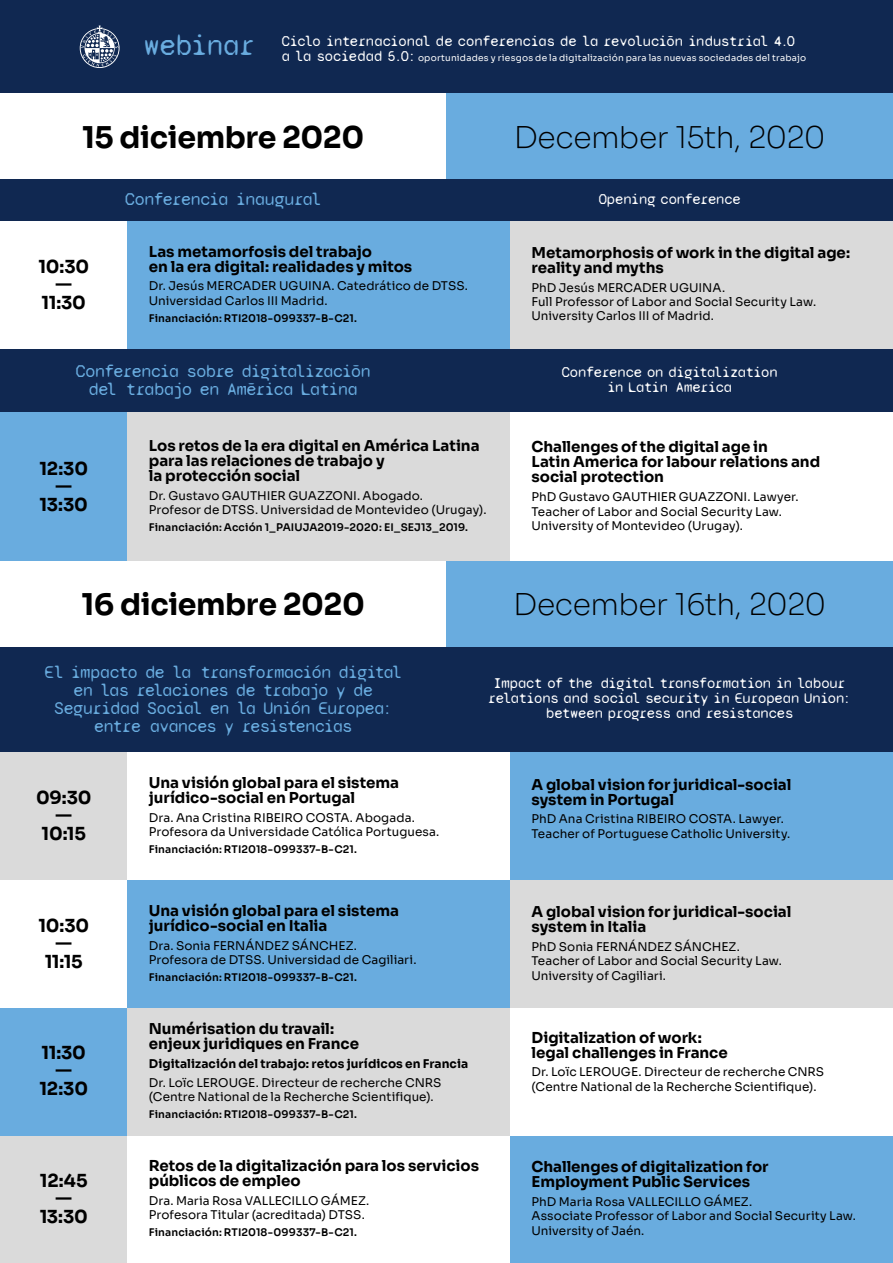
<style>
.page{position:relative;width:893px;height:1263px;background:#102851}
.page>*{position:absolute;margin:0;border:0;box-sizing:border-box;transform-origin:0 0}
.t1{font:200 30px "Sora";letter-spacing:-.025em;color:#000}
.t2{font:700 30px "Sora";letter-spacing:-.015em;color:#000}
.t3{font:18px/18px "Syne Mono";letter-spacing:-.03em;color:#69acdf;text-align:center}
.t4{font:700 18px/18px "Sora";letter-spacing:-.015em;color:#000;text-align:center}
.t5{font:700 15px/15px "Sora";letter-spacing:-.005em;color:#000}
.t6{font:15px/15px "Syne Mono";letter-spacing:-.02em;color:#fff;text-align:center}
.t7{font:12px/14.4px "Sora";letter-spacing:.005em;color:#000}
.t8{font:700 12px "Sora";letter-spacing:.005em;color:#000}
.t9{font:600 10.5px "Sora";letter-spacing:.01em;color:#000}
.t10{font:9px "Sora";letter-spacing:.025em;color:#fff}
.s1{font-family:"Syne Mono";font-size:15px}
</style>
<div class="page">
<div style="left:0;top:94px;width:446px;height:85px;background:#fff"></div>
<div style="left:0;top:561px;width:446px;height:85px;background:#fff"></div>
<div style="left:446px;top:94px;width:447px;height:85px;background:#69acdf"></div>
<div style="left:446px;top:561px;width:447px;height:85px;background:#69acdf"></div>
<div style="left:0;top:221px;width:128px;height:128px;background:#fff"></div>
<div style="left:0;top:753px;width:128px;height:127px;background:#dadada"></div>
<div style="left:0;top:1135px;width:128px;height:128px;background:#dadada"></div>
<div style="left:0;top:880px;width:128px;height:128px;background:#fff"></div>
<div style="left:0;top:1008px;width:128px;height:127px;background:#69acdf"></div>
<div style="left:0;top:412px;width:128px;height:149px;background:#69acdf"></div>
<div style="left:128px;top:221px;width:382px;height:128px;background:#69acdf"></div>
<div style="left:128px;top:753px;width:382px;height:127px;background:#fff"></div>
<div style="left:128px;top:1135px;width:382px;height:128px;background:#fff"></div>
<div style="left:128px;top:880px;width:382px;height:128px;background:#69acdf"></div>
<div style="left:128px;top:1008px;width:382px;height:127px;background:#dadada"></div>
<div style="left:128px;top:412px;width:382px;height:149px;background:#dadada"></div>
<div style="left:510px;top:221px;width:383px;height:128px;background:#dadada"></div>
<div style="left:510px;top:753px;width:383px;height:127px;background:#69acdf"></div>
<div style="left:510px;top:1135px;width:383px;height:128px;background:#69acdf"></div>
<div style="left:510px;top:880px;width:383px;height:128px;background:#dadada"></div>
<div style="left:510px;top:1008px;width:383px;height:127px;background:#fff"></div>
<div style="left:510px;top:412px;width:383px;height:149px;background:#fff"></div>
<svg style="left:80px;top:26px;width:40px;height:42px"></svg>
<p class="t10" style="left:144px;top:51px;width:664px"><sup>webinar</sup> <span class="s1">a la sociedad 5.0:</span> oportunidades y riesgos de la digitalización para las nuevas sociedades del trabajo</p>
<p class="t6" style="left:282px;top:34px;width:515px">Ciclo internacional de conferencias de la revoluciōn industrial 4.0</p>
<h1 class="t2" style="left:82px;top:112px;width:284px">15 diciembre 2020</h1>
<h2 class="t4" style="left:38px;top:256px;width:52px">10:30 —<br>11:30</h2>
<h2 class="t3" style="left:125px;top:190px;width:198px">Conferencia inaugural</h2>
<p class="t5" style="left:149px;top:242px;width:265px">Las metamorfosis del trabajo<br>en la era digital: realidades y mitos</p>
<p class="t7" style="left:149px;top:278px;width:321px">Dr. Jesús MERCADER UGUINA. Catedrático de DTSS.<br>Universidad Carlos III Madrid.</p>
<p class="t9" style="left:149px;top:309px;width:210px">Financiación: RTI2018-099337-B-C21.</p>
<h2 class="t3" style="left:76px;top:362px;width:296px">Conferencia sobre digitalizaciōn del trabajo en Amērica Latina</h2>
<h2 class="t4" style="left:39px;top:458px;width:50px">12:30 —<br>13:30</h2>
<p class="t5" style="left:149px;top:437px;width:332px">Los retos de la era digital en América Latina para las relaciones de trabajo y<br>la protección social</p>
<p class="t7" style="left:149px;top:487px;width:339px">Dr. Gustavo GAUTHIER GUAZZONI. Abogado.<br>Profesor de DTSS. Universidad de Montevideo (Urugay).</p>
<p class="t9" style="left:149px;top:519px;width:321px">Financiación: Acción 1_PAIUJA2019-2020: EI_SEJ13_2019.</p>
<h1 class="t2" style="left:82px;top:580px;width:285px">16 diciembre 2020</h1>
<h1 class="t1" style="left:514px;top:112px;width:313px">December 15th, 2020</h1>
<p class="t6" style="left:599px;top:191px;width:144px">Opening conference</p>
<p class="t5" style="left:531px;top:244px;width:320px">Metamorphosis of work in the digital age: reality and myths</p>
<p class="t7" style="left:531px;top:279px;width:286px">PhD Jesús MERCADER UGUINA.<br>Full Professor of Labor and Social Security Law.<br>University Carlos III of Madrid.</p>
<p class="t6" style="left:562px;top:365px;width:217px">Conference on digitalization in Latin America</p>
<p class="t5" style="left:531px;top:438px;width:290px">Challenges of the digital age in<br>Latin America for labour relations and social protection</p>
<p class="t7" style="left:531px;top:488px;width:269px">PhD Gustavo GAUTHIER GUAZZONI. Lawyer.<br>Teacher of Labor and Social Security Law.<br>University of Montevideo (Urugay).</p>
<h1 class="t1" style="left:513px;top:580px;width:315px">December 16th, 2020</h1>
<h2 class="t3" style="left:44px;top:663px;width:359px">El impacto de la transformación digital en las relaciones de trabajo y de Seguridad Social en la Unión Europea: entre avances y resistencias</h2>
<h2 class="t4" style="left:36px;top:787px;width:57px">09:30 —<br>10:15</h2>
<p class="t5" style="left:149px;top:774px;width:252px">Una visión global para el sistema jurídico-social en Portugal</p>
<p class="t7" style="left:149px;top:809px;width:292px">Dra. Ana Cristina RIBEIRO COSTA. Abogada.<br>Profesora da Universidade Católica Portuguesa.</p>
<p class="t9" style="left:149px;top:841px;width:210px">Financiación: RTI2018-099337-B-C21.</p>
<p class="t6" style="left:488px;top:676px;width:364px">Impact of the digital transformation in labour relations and social security in European Union: between progress and resistances</p>
<p class="t5" style="left:531px;top:775px;width:261px">A global vision for juridical-social system in Portugal</p>
<p class="t7" style="left:531px;top:811px;width:260px">PhD Ana Cristina RIBEIRO COSTA. Lawyer.<br>Teacher of Portuguese Catholic University.</p>
<h2 class="t4" style="left:38px;top:915px;width:52px">10:30 —<br>11:15</h2>
<h2 class="t4" style="left:39px;top:1042px;width:50px">11:30 —<br>12:30</h2>
<h2 class="t4" style="left:40px;top:1170px;width:50px">12:45 —<br>13:30</h2>
<p class="t5" style="left:149px;top:902px;width:252px">Una visión global para el sistema jurídico-social en Italia</p>
<p class="t7" style="left:149px;top:937px;width:269px">Dra. Sonia FERNÁNDEZ SÁNCHEZ.<br>Profesora de DTSS. Universidad de Cagiliari.</p>
<p class="t9" style="left:149px;top:968px;width:210px">Financiación: RTI2018-099337-B-C21.</p>
<p class="t5" style="left:149px;top:1019px;width:212px">Numérisation du travail: enjeux juridiques en France</p>
<p class="t8" style="left:149px;top:1054px;width:321px">Digitalización del trabajo: retos jurídicos en Francia</p>
<p class="t7" style="left:149px;top:1074px;width:294px">Dr. Loïc LEROUGE. Directeur de recherche CNRS (Centre National de la Recherche Scientifique).</p>
<p class="t9" style="left:149px;top:1105px;width:210px">Financiación: RTI2018-099337-B-C21.</p>
<p class="t5" style="left:149px;top:1157px;width:332px">Retos de la digitalización para los servicios públicos de empleo</p>
<p class="t7" style="left:149px;top:1192px;width:222px">Dra. Maria Rosa VALLECILLO GÁMEZ.<br>Profesora Titular (acreditada) DTSS.</p>
<p class="t9" style="left:149px;top:1223px;width:210px">Financiación: RTI2018-099337-B-C21.</p>
<p class="t5" style="left:531px;top:903px;width:261px">A global vision for juridical-social system in Italia</p>
<p class="t7" style="left:531px;top:938px;width:252px">PhD Sonia FERNÁNDEZ SÁNCHEZ.<br>Teacher of Labor and Social Security Law.<br>University of Cagiliari.</p>
<p class="t5" style="left:531px;top:1028px;width:198px">Digitalization of work: legal challenges in France</p>
<p class="t7" style="left:531px;top:1063px;width:294px">Dr. Loïc LEROUGE. Directeur de recherche CNRS (Centre National de la Recherche Scientifique).</p>
<p class="t5" style="left:531px;top:1158px;width:238px">Challenges of digitalization for<br>Employment Public Services</p>
<p class="t7" style="left:531px;top:1193px;width:326px">PhD Maria Rosa VALLECILLO GÁMEZ.<br>Associate Professor of Labor and Social Security Law.<br>University of Jaén.</p>
</div>
